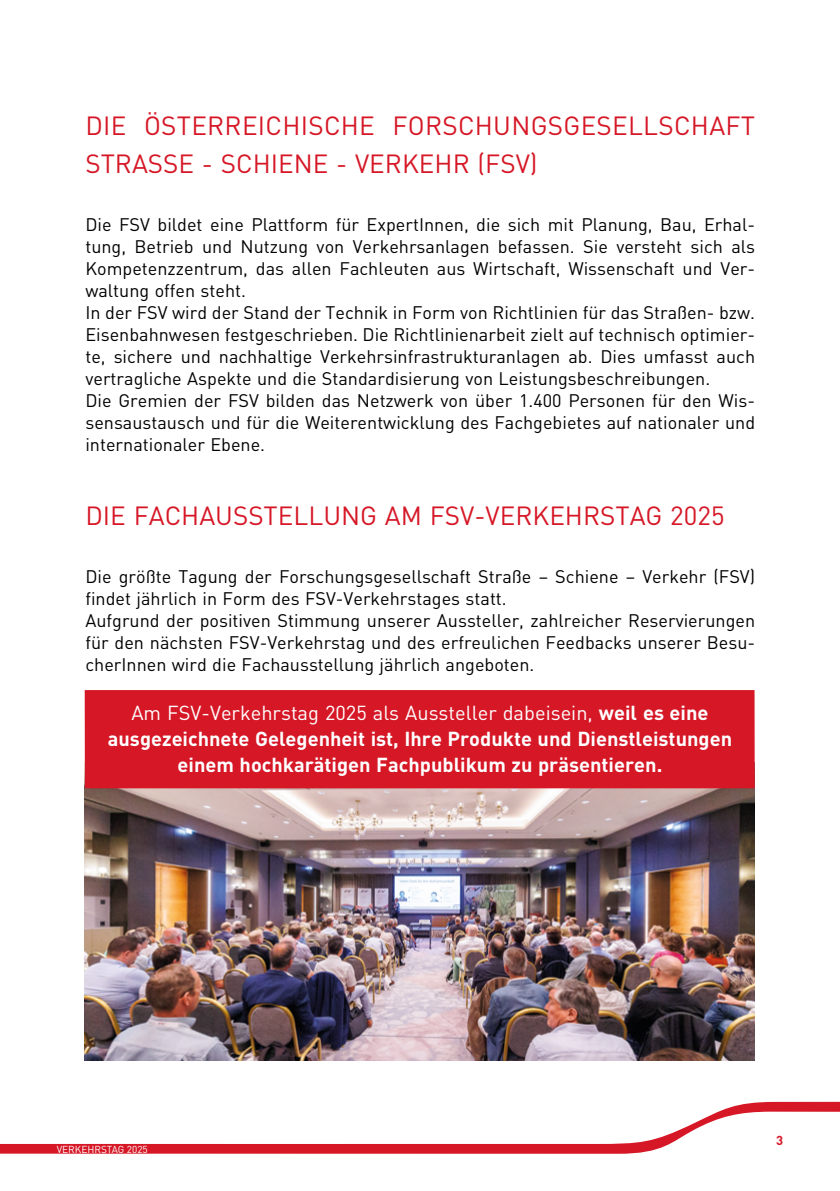
<style>
.page{position:relative;width:840px;height:1191px;background:#fff}
.page>*{position:absolute;margin:0;border:0;box-sizing:border-box;transform-origin:0 0}
.t1{font:26px/38px "DIN";color:#d61726}
.t2{font:700 20px/26px "DIN";color:#fff;text-align:center}
.t3{font:18px/22px "DIN";color:#000}
.t4{font:700 13px "DIN";color:#d61726}
.t5{font:10px "DIN";color:#fff}
.s1{font-weight:400}
</style>
<div class="page">
<svg style="left:0;top:1101px;width:839px;height:52px"></svg>
<img style="left:84px;top:763px;width:670px;height:297px">
<div style="left:85px;top:690px;width:669px;height:98px;background:#d61726"></div>
<h1 class="t1" style="left:85px;top:106px;width:671px">DIE ÖSTERREICHISCHE FORSCHUNGSGESELLSCHAFT<br>STRASSE - SCHIENE - VERKEHR (FSV)</h1>
<p class="t3" style="left:85px;top:213px;width:670px">Die FSV bildet eine Plattform für ExpertInnen, die sich mit Planung, Bau, Erhal&shy;tung, Betrieb und Nutzung von Verkehrsanlagen befassen. Sie versteht sich als Kompetenzzentrum, das allen Fachleuten aus Wirtschaft, Wissenschaft und Ver&shy;waltung offen steht.<br>In der FSV wird der Stand der Technik in Form von Richtlinien für das Straßen- bzw.<br>Eisenbahnwesen festgeschrieben. Die Richtlinienarbeit zielt auf technisch optimier&shy;te, sichere und nachhaltige Verkehrsinfrastrukturanlagen ab. Dies umfasst auch vertragliche Aspekte und die Standardisierung von Leistungsbeschreibungen.<br>Die Gremien der FSV bilden das Netzwerk von über 1.400 Personen für den Wis&shy;sensaustausch und für die Weiterentwicklung des Fachgebietes auf nationaler und internationaler Ebene.</p>
<h1 class="t1" style="left:85px;top:496px;width:640px">DIE FACHAUSSTELLUNG AM FSV-VERKEHRSTAG 2025</h1>
<p class="t3" style="left:85px;top:565px;width:670px">Die größte Tagung der Forschungsgesellschaft Straße – Schiene – Verkehr (FSV) findet jährlich in Form des FSV-Verkehrstages statt.<br>Aufgrund der positiven Stimmung unserer Aussteller, zahlreicher Reservierungen für den nächsten FSV-Verkehrstag und des erfreulichen Feedbacks unserer Besu&shy;cherInnen wird die Fachausstellung jährlich angeboten.</p>
<p class="t2" style="left:108px;top:698px;width:625px"><span class="s1">Am FSV-Verkehrstag 2025 als Aussteller dabeisein,</span> weil es eine ausgezeichnete Gelegenheit ist, Ihre Produkte und Dienstleistungen einem hochkarätigen Fachpublikum zu präsentieren.</p>
<p class="t5" style="left:57px;top:1142px;width:93px">VERKEHRSTAG 2025</p>
<p class="t4" style="left:775px;top:1131px;width:9px">3</p>
</div>
